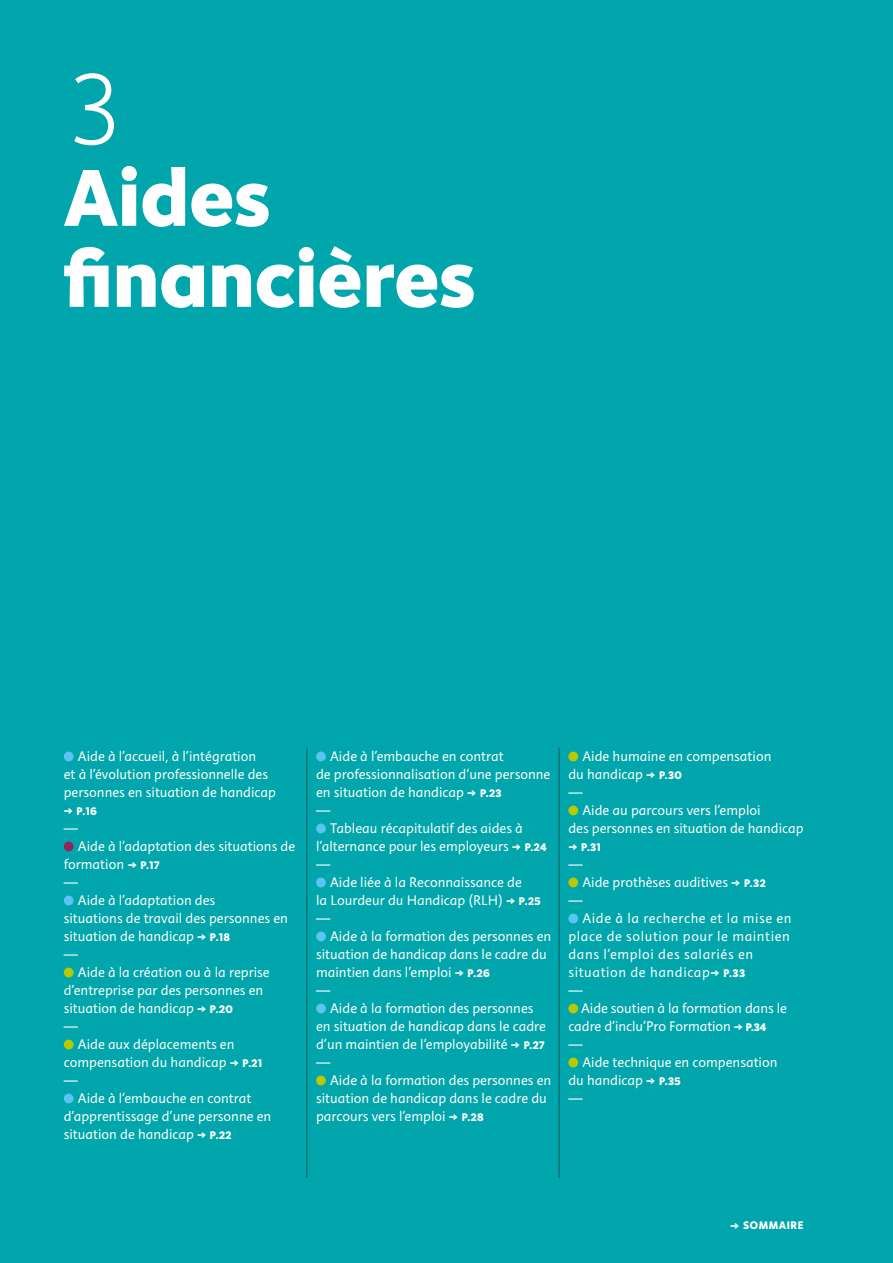
<style>
.page{position:relative;width:893px;height:1263px;background:#00a6ab}
.page>*{position:absolute;margin:0;border:0;box-sizing:border-box;transform-origin:0 0}
.t1{font:105px "Instant 2 Quick";color:#fff}
.t2{font:800 82.5px/81px "Instant 5";color:#fff}
.t3{font:14.25px/18px "Instant 3";color:#fff}
.t4{font:14.25px "Instant 3";letter-spacing:.04em;color:#fff}
.t5{font:800 11.25px "Instant 5";letter-spacing:.05em;color:#fff}
.s1{font-family:"Instant 5";font-weight:800;font-size:11.25px}
</style>
<div class="page">
<div style="left:64px;top:751px;width:10px;height:10px;background:#5bc5f2;border-radius:50%"></div>
<div style="left:64px;top:841px;width:10px;height:10px;background:#952456;border-radius:50%"></div>
<div style="left:64px;top:895px;width:10px;height:10px;background:#5bc5f2;border-radius:50%"></div>
<div style="left:64px;top:967px;width:10px;height:10px;background:#bbc801;border-radius:50%"></div>
<div style="left:64px;top:1039px;width:10px;height:10px;background:#bbc801;border-radius:50%"></div>
<div style="left:64px;top:1093px;width:10px;height:10px;background:#5bc5f2;border-radius:50%"></div>
<div style="left:316px;top:751px;width:10px;height:10px;background:#5bc5f2;border-radius:50%"></div>
<div style="left:316px;top:823px;width:10px;height:10px;background:#5bc5f2;border-radius:50%"></div>
<div style="left:316px;top:877px;width:10px;height:10px;background:#5bc5f2;border-radius:50%"></div>
<div style="left:316px;top:931px;width:10px;height:10px;background:#5bc5f2;border-radius:50%"></div>
<div style="left:316px;top:1003px;width:10px;height:10px;background:#5bc5f2;border-radius:50%"></div>
<div style="left:316px;top:1075px;width:10px;height:10px;background:#bbc801;border-radius:50%"></div>
<div style="left:568px;top:751px;width:10px;height:10px;background:#bbc801;border-radius:50%"></div>
<div style="left:568px;top:805px;width:10px;height:10px;background:#bbc801;border-radius:50%"></div>
<div style="left:568px;top:877px;width:10px;height:10px;background:#bbc801;border-radius:50%"></div>
<div style="left:568px;top:913px;width:10px;height:10px;background:#5bc5f2;border-radius:50%"></div>
<div style="left:568px;top:1003px;width:10px;height:10px;background:#bbc801;border-radius:50%"></div>
<div style="left:568px;top:1057px;width:10px;height:10px;background:#bbc801;border-radius:50%"></div>
<hr style="left:306px;top:747px;width:2px;height:431px;background:#007577">
<hr style="left:558px;top:747px;width:2px;height:431px;background:#007577">
<h1 class="t1" style="left:64px;top:45px;width:64px">3</h1>
<h2 class="t2" style="left:64px;top:156px;width:413px">Aides financières</h2>
<p class="t3" style="left:64px;top:748px;width:214px;text-align:center">Aide à l’accueil, à l’intégration<br>et à l’évolution professionnelle des personnes en situation de handicap</p>
<p class="t5" style="left:64px;top:803px;width:35px">→ P.16</p>
<p class="t3" style="left:64px;top:820px;width:16px">—</p>
<p class="t3" style="left:78px;top:838px;width:219px">Aide à l'adaptation des situations de</p>
<p class="t3" style="left:64px;top:856px;width:97px">formation <span class="s1">→ P.17</span></p>
<p class="t3" style="left:64px;top:874px;width:16px">—</p>
<p class="t3" style="left:78px;top:892px;width:139px">Aide à l’adaptation des</p>
<p class="t3" style="left:64px;top:910px;width:226px">situations de travail des personnes en</p>
<p class="t3" style="left:64px;top:928px;width:168px">situation de handicap <span class="s1">→ P.18</span></p>
<p class="t3" style="left:64px;top:946px;width:16px">—</p>
<p class="t3" style="left:78px;top:964px;width:193px">Aide à la création ou à la reprise</p>
<p class="t3" style="left:64px;top:982px;width:201px">d’entreprise par des personnes en</p>
<p class="t3" style="left:64px;top:1000px;width:171px">situation de handicap <span class="s1">→ P.20</span></p>
<p class="t3" style="left:64px;top:1018px;width:16px">—</p>
<p class="t3" style="left:78px;top:1036px;width:158px">Aide aux déplacements en</p>
<p class="t3" style="left:64px;top:1054px;width:200px">compensation du handicap <span class="s1">→ P.21</span></p>
<p class="t3" style="left:64px;top:1072px;width:16px">—</p>
<p class="t3" style="left:78px;top:1090px;width:175px">Aide à l’embauche en contrat</p>
<p class="t3" style="left:64px;top:1108px;width:209px">d’apprentissage d’une personne en</p>
<p class="t3" style="left:64px;top:1126px;width:169px">situation de handicap <span class="s1">→ P.22</span></p>
<p class="t3" style="left:330px;top:748px;width:175px">Aide à l’embauche en contrat</p>
<p class="t3" style="left:316px;top:766px;width:236px">de professionnalisation d’une personne</p>
<p class="t3" style="left:316px;top:784px;width:187px">en situation de handicap <span class="s1">→ P.23</span></p>
<p class="t3" style="left:316px;top:802px;width:16px">—</p>
<p class="t3" style="left:330px;top:820px;width:194px">Tableau récapitulatif des aides à</p>
<p class="t3" style="left:316px;top:838px;width:232px">l’alternance pour les employeurs <span class="s1">→ P.24</span></p>
<p class="t3" style="left:316px;top:856px;width:16px">—</p>
<p class="t3" style="left:330px;top:874px;width:193px">Aide liée à la Reconnaissance de</p>
<p class="t3" style="left:316px;top:892px;width:226px">la Lourdeur du Handicap (RLH) <span class="s1">→ P.25</span></p>
<p class="t3" style="left:316px;top:910px;width:16px">—</p>
<p class="t3" style="left:330px;top:928px;width:223px">Aide à la formation des personnes en</p>
<p class="t3" style="left:316px;top:946px;width:232px">situation de handicap dans le cadre du</p>
<p class="t3" style="left:316px;top:964px;width:175px">maintien dans l’emploi <span class="s1">→ P.26</span></p>
<p class="t3" style="left:316px;top:982px;width:16px">—</p>
<p class="t3" style="left:330px;top:1000px;width:205px">Aide à la formation des personnes</p>
<p class="t3" style="left:316px;top:1018px;width:231px">en situation de handicap dans le cadre</p>
<p class="t3" style="left:316px;top:1036px;width:230px">d’un maintien de l’employabilité <span class="s1">→ P.27</span></p>
<p class="t3" style="left:316px;top:1054px;width:16px">—</p>
<p class="t3" style="left:330px;top:1072px;width:223px">Aide à la formation des personnes en</p>
<p class="t3" style="left:316px;top:1090px;width:232px">situation de handicap dans le cadre du</p>
<p class="t3" style="left:316px;top:1108px;width:169px">parcours vers l’emploi <span class="s1">→ P.28</span></p>
<p class="t3" style="left:568px;top:748px;width:205px;text-indent:14px">Aide humaine en compensation du handicap <span class="s1">→ P.30<br></span>—</p>
<p class="t3" style="left:568px;top:802px;width:237px;text-indent:14px">Aide au parcours vers l’emploi<br>des personnes en situation de handicap</p>
<p class="t5" style="left:568px;top:839px;width:34px">→ P.31</p>
<p class="t3" style="left:568px;top:856px;width:16px">—</p>
<p class="t3" style="left:582px;top:874px;width:185px">Aide prothèses auditives <span class="s1">→ P.32</span></p>
<p class="t3" style="left:568px;top:892px;width:16px">—</p>
<p class="t4" style="left:582px;top:910px;width:211px">Aide à la recherche et la mise en</p>
<p class="t4" style="left:568px;top:928px;width:223px">place de solution pour le maintien</p>
<p class="t4" style="left:568px;top:946px;width:186px">dans l'emploi des salariés en</p>
<p class="t4" style="left:568px;top:964px;width:178px">situation de handicap<span class="s1">→ P.33</span></p>
<p class="t3" style="left:568px;top:982px;width:16px">—</p>
<p class="t3" style="left:581px;top:1000px;width:207px">Aide soutien à la formation dans le</p>
<p class="t3" style="left:568px;top:1018px;width:199px">cadre d'inclu’Pro Formation <span class="s1">→ P.34</span></p>
<p class="t3" style="left:568px;top:1036px;width:16px">—</p>
<p class="t3" style="left:582px;top:1054px;width:197px">Aide technique en compensation</p>
<p class="t3" style="left:568px;top:1072px;width:114px">du handicap <span class="s1">→ P.35</span></p>
<p class="t3" style="left:568px;top:1090px;width:16px">—</p>
<p class="t5" style="left:730px;top:1217px;width:75px">→ SOMMAIRE</p>
</div>
